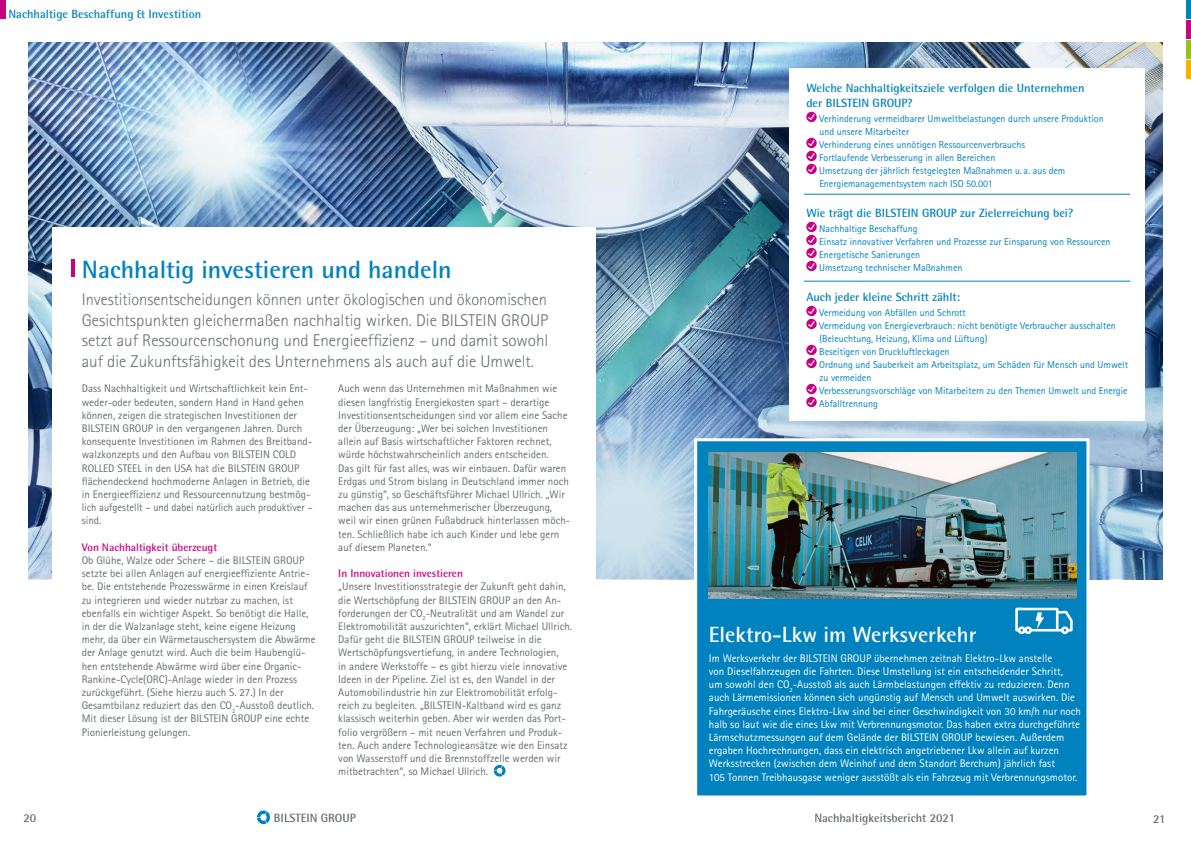
<style>
.page{position:relative;width:1191px;height:842px;background:#fff}
.page>*{position:absolute;margin:0;border:0;box-sizing:border-box;transform-origin:0 0}
.t1{font:700 25px "Rotis Semi Sans Std";color:#0082be}
.t2{font:700 22px "Rotis Semi Sans Std";color:#fff}
.t3{font:300 17px/20.4px "Rotis Sans Serif Std";color:#676c6e;text-align:justify;scale:.96 1}
.t4{font:700 12px/15px "Rotis Semi Sans Std";color:#0082be}
.t5{font:700 12px "Rotis Semi Sans Std";color:#676c6e}
.t6{font:11px/13.2px "Rotis Sans Serif Std";color:#676c6e}
.t7{font:11px/13.2px "Rotis Sans Serif Std";color:#fff}
.t8{font:700 11px "Rotis Semi Sans Std";color:#c7027f}
.t9{font:10px/13px "Rotis Sans Serif Std";color:#0082be}
</style>
<div class="page">
<div style="left:1185px;top:0;width:6px;height:19px;background:#0082be"></div>
<div style="left:1185px;top:20px;width:6px;height:19px;background:#c7027f"></div>
<div style="left:1185px;top:40px;width:6px;height:19px;background:#95c11f"></div>
<div style="left:1185px;top:61px;width:6px;height:18px;background:#f9b000"></div>
<svg style="left:257px;top:810px;width:13px;height:14px"></svg>
<img style="left:28px;top:43px;width:1134px;height:536px">
<div style="left:0;top:0;width:5px;height:19px;background:#c7027f"></div>
<div style="left:52px;top:227px;width:543px;height:380px;background:#fff"></div>
<svg style="left:494px;top:765px;width:11px;height:11px"></svg>
<hr style="left:71px;top:259px;width:4px;height:18px;background:#c7027f">
<div style="left:694px;top:438px;width:395px;height:360px;background:#0082be;border:3px solid #fff"></div>
<img style="left:709px;top:452px;width:367px;height:146px">
<div style="left:789px;top:69px;width:355px;height:352px;background:#fff"></div>
<svg style="left:806px;top:112px;width:10px;height:10px"></svg>
<svg style="left:806px;top:138px;width:10px;height:36px"></svg>
<svg style="left:806px;top:222px;width:10px;height:49px"></svg>
<svg style="left:806px;top:306px;width:10px;height:23px"></svg>
<svg style="left:806px;top:345px;width:10px;height:23px"></svg>
<svg style="left:806px;top:384px;width:10px;height:23px"></svg>
<hr style="left:804px;top:194px;width:326px;height:1px;background:#0082be">
<hr style="left:804px;top:281px;width:326px;height:1px;background:#0082be">
<svg style="left:1015px;top:607px;width:58px;height:28px"></svg>
<p class="t4" style="left:9px;top:7px;width:194px">Nachhaltige Beschaffung &amp; Investition</p>
<h1 class="t1" style="left:82px;top:254px;width:371px">Nachhaltig investieren und handeln</h1>
<p class="t3" style="left:82px;top:289px;width:487px">Investitionsentscheidungen können unter ökologischen und ökonomischen Gesichtspunkten gleichermaßen nachhaltig wirken. Die BILSTEIN GROUP setzt auf Ressourcenschonung und Energieeffizienz – und damit sowohl auf die Zukunftsfähigkeit des Unternehmens als auch auf die Umwelt.</p>
<p class="t6" style="left:82px;top:382px;width:232px">Dass Nachhaltigkeit und Wirtschaftlichkeit kein Ent&shy;weder-oder bedeuten, sondern Hand in Hand gehen können, zeigen die strategischen Investitionen der BILSTEIN GROUP in den vergangenen Jahren. Durch konsequente Investitionen im Rahmen des Breitband&shy;walzkonzepts und den Aufbau von BILSTEIN COLD ROLLED STEEL in den USA hat die BILSTEIN GROUP flächendeckend hochmoderne Anlagen in Betrieb, die in Energieeffizienz und Ressourcennutzung bestmög&shy;lich aufgestellt – und dabei natürlich auch produktiver – sind.</p>
<p class="t8" style="left:82px;top:540px;width:137px">Von Nachhaltigkeit überzeugt</p>
<p class="t6" style="left:82px;top:553px;width:235px">Ob Glühe, Walze oder Schere – die BILSTEIN GROUP setzte bei allen Anlagen auf energieeffiziente Antrie&shy;be. Die entstehende Prozesswärme in einen Kreislauf zu integrieren und wieder nutzbar zu machen, ist ebenfalls ein wichtiger Aspekt. So benötigt die Halle, in der die Walzanlage steht, keine eigene Heizung mehr, da über ein Wärmetauschersystem die Abwärme der Anlage genutzt wird. Auch die beim Haubenglü&shy;hen entstehende Abwärme wird über eine Organic-Rankine-Cycle(ORC)-Anlage wieder in den Prozess zurückgeführt. (Siehe hierzu auch S. 27.) In der Gesamtbilanz reduziert das den CO<sub>2</sub>-Ausstoß deutlich.<br>Mit dieser Lösung ist der BILSTEIN GROUP eine echte Pionierleistung gelungen.</p>
<p class="t6" style="left:338px;top:382px;width:233px">Auch wenn das Unternehmen mit Maßnahmen wie diesen langfristig Energiekosten spart – derartige Investitionsentscheidungen sind vor allem eine Sache der Überzeugung: „Wer bei solchen Investitionen allein auf Basis wirtschaftlicher Faktoren rechnet, würde höchstwahrscheinlich anders entscheiden.<br>Das gilt für fast alles, was wir einbauen. Dafür waren Erdgas und Strom bislang in Deutschland immer noch zu günstig“, so Geschäftsführer Michael Ullrich. „Wir machen das aus unternehmerischer Überzeugung, weil wir einen grünen Fußabdruck hinterlassen möch&shy;ten. Schließlich habe ich auch Kinder und lebe gern auf diesem Planeten.“</p>
<p class="t8" style="left:338px;top:567px;width:126px">In Innovationen investieren</p>
<p class="t6" style="left:338px;top:580px;width:235px">„Unsere Investitionsstrategie der Zukunft geht dahin, die Wertschöpfung der BILSTEIN GROUP an den An&shy;forderungen der CO<sub>2</sub>-Neutralität und am Wandel zur Elektromobilität auszurichten“, erklärt Michael Ullrich.<br>Dafür geht die BILSTEIN GROUP teilweise in die Wertschöpfungsvertiefung, in andere Technologien,<br>in andere Werkstoffe – es gibt hierzu viele innovative Ideen in der Pipeline. Ziel ist es, den Wandel in der Automobilindustrie hin zur Elektromobilität erfolg&shy;reich zu begleiten. „BILSTEIN-Kaltband wird es ganz klassisch weiterhin geben. Aber wir werden das Port&shy;folio vergrößern – mit neuen Verfahren und Produk&shy;ten. Auch andere Technologieansätze wie den Einsatz von Wasserstoff und die Brennstoffzelle werden wir mitbetrachten“, so Michael Ullrich.</p>
<p class="t4" style="left:806px;top:80px;width:280px">Welche Nachhaltigkeitsziele verfolgen die Unternehmen der BILSTEIN GROUP?</p>
<p class="t9" style="left:819px;top:112px;width:286px">Verhinderung vermeidbarer Umweltbelastungen durch unsere Produktion und unsere Mitarbeiter<br>Verhinderung eines unnötigen Ressourcenverbrauchs<br>Fortlaufende Verbesserung in allen Bereichen<br>Umsetzung der jährlich festgelegten Maßnahmen u. a. aus dem Energiemanagementsystem nach ISO 50.001</p>
<p class="t4" style="left:806px;top:205px;width:268px">Wie trägt die BILSTEIN GROUP zur Zielerreichung bei?</p>
<p class="t9" style="left:819px;top:222px;width:293px">Nachhaltige Beschaffung<br>Einsatz innovativer Verfahren und Prozesse zur Einsparung von Ressourcen Energetische Sanierungen<br>Umsetzung technischer Maßnahmen</p>
<p class="t4" style="left:806px;top:289px;width:155px">Auch jeder kleine Schritt zählt:</p>
<p class="t9" style="left:819px;top:306px;width:310px">Vermeidung von Abfällen und Schrott<br>Vermeidung von Energieverbrauch: nicht benötigte Verbraucher ausschalten (Beleuchtung, Heizung, Klima und Lüftung)<br>Beseitigen von Druckluftleckagen<br>Ordnung und Sauberkeit am Arbeitsplatz, um Schäden für Mensch und Umwelt zu vermeiden<br>Verbesserungsvorschläge von Mitarbeitern zu den Themen Umwelt und Energie Abfalltrennung</p>
<h2 class="t2" style="left:709px;top:621px;width:269px">Elektro-Lkw im Werksverkehr</h2>
<p class="t7" style="left:709px;top:651px;width:374px">Im Werksverkehr der BILSTEIN GROUP übernehmen zeitnah Elektro-Lkw anstelle<br>von Dieselfahrzeugen die Fahrten. Diese Umstellung ist ein entscheidender Schritt,<br>um sowohl den CO<sub>2</sub>-Ausstoß als auch Lärmbelastungen effektiv zu reduzieren. Denn auch Lärmemissionen können sich ungünstig auf Mensch und Umwelt auswirken. Die Fahrgeräusche eines Elektro-Lkw sind bei einer Geschwindigkeit von 30 km/h nur noch halb so laut wie die eines Lkw mit Verbrennungsmotor. Das haben extra durchgeführte Lärmschutzmessungen auf dem Gelände der BILSTEIN GROUP bewiesen. Außerdem ergaben Hochrechnungen, dass ein elektrisch angetriebener Lkw allein auf kurzen Werksstrecken (zwischen dem Weinhof und dem Standort Berchum) jährlich fast<br>105 Tonnen Treibhausgase weniger ausstößt als ein Fahrzeug mit Verbrennungsmotor.</p>
<p class="t5" style="left:23px;top:810px;width:14px">20</p>
<p class="t5" style="left:274px;top:810px;width:83px">BILSTEIN GROUP</p>
<p class="t5" style="left:814px;top:811px;width:142px">Nachhaltigkeitsbericht 2021</p>
<p class="t5" style="left:1153px;top:811px;width:14px">21</p>
</div>
